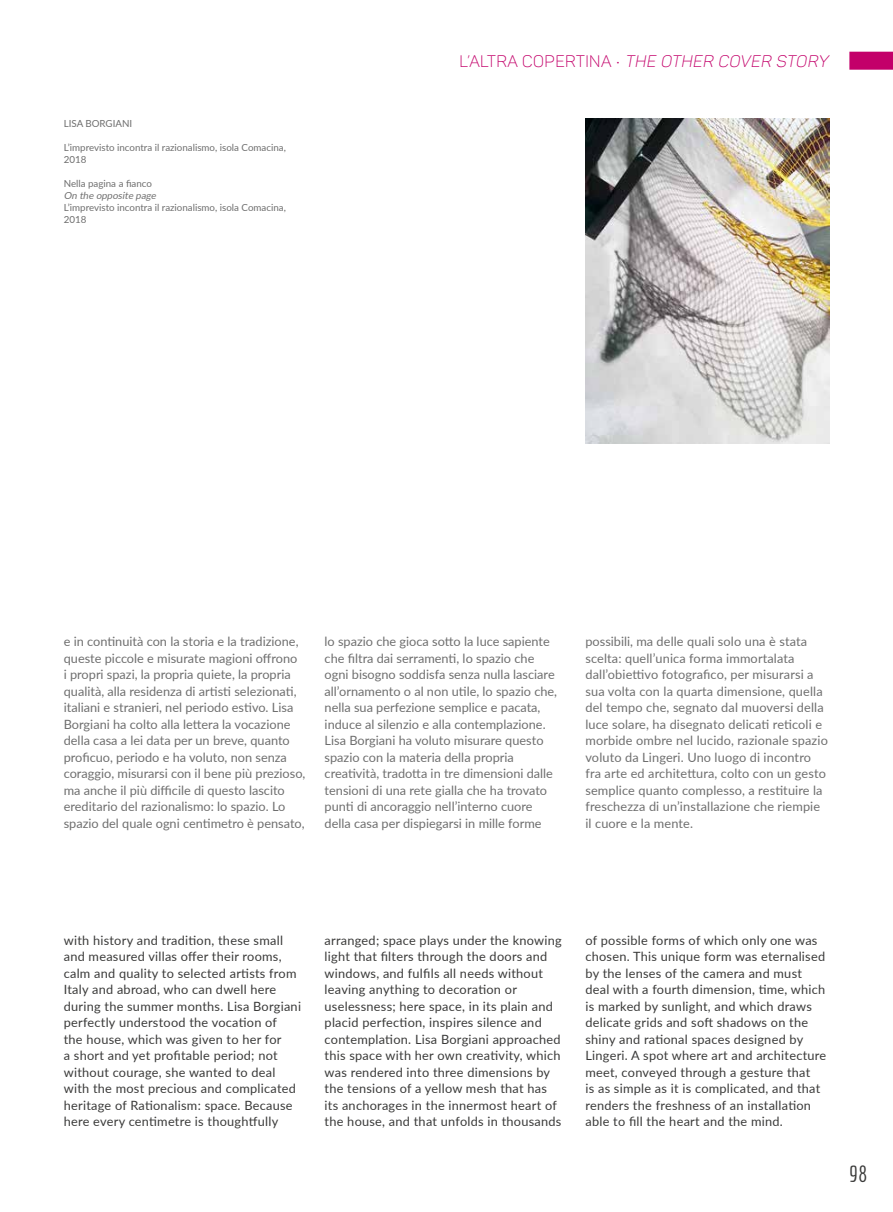
<style>
.page{position:relative;width:893px;height:1212px;background:#fff}
.page>*{position:absolute;margin:0;border:0;box-sizing:border-box;transform-origin:0 0}
.t1{font:22.5px "Economica";color:#3a3a39}
.t2{font:italic 16.5px "Panton Light Caps";color:#c3006a}
.t3{font:12.75px/16.5px "Lato";color:#6e6e6e}
.t4{font:12.75px/16.5px "Lato";letter-spacing:.02em;color:#3a3a39}
.t5{font:9.75px/12px "Lato";color:#6e6e6e}
.t6{font:italic 9.75px "Lato";color:#6e6e6e}
.s1{font-style:normal}
</style>
<div class="page">
<div style="left:849px;top:52px;width:44px;height:18px;background:#c3006a"></div>
<img style="left:585px;top:119px;width:244px;height:325px">
<p class="t5" style="left:64px;top:117px;width:70px">LISA BORGIANI</p>
<p class="t5" style="left:64px;top:141px;width:224px">L’imprevisto incontra il razionalismo, isola Comacina,<br>2018</p>
<p class="t5" style="left:64px;top:177px;width:90px">Nella pagina a fianco</p>
<p class="t6" style="left:64px;top:188px;width:96px">On the opposite page</p>
<p class="t5" style="left:64px;top:201px;width:224px">L’imprevisto incontra il razionalismo, isola Comacina,<br>2018</p>
<p class="t2" style="left:460px;top:51px;width:373px"><span class="s1">L’A LT R A C O P E RT I N A •</span> THE OTHER COVER STORY</p>
<p class="t3" style="left:64px;top:633px;width:243px">e in continuità con la storia e la tradizione, queste piccole e misurate magioni offrono<br>i propri spazi, la propria quiete, la propria qualità, alla residenza di artisti selezionati, italiani e stranieri, nel periodo estivo. Lisa Borgiani ha colto alla lettera la vocazione della casa a lei data per un breve, quanto proficuo, periodo e ha voluto, non senza coraggio, misurarsi con il bene più prezioso, ma anche il più difficile di questo lascito ereditario del razionalismo: lo spazio. Lo spazio del quale ogni centimetro è pensato,</p>
<p class="t3" style="left:325px;top:633px;width:234px">lo spazio che gioca sotto la luce sapiente che filtra dai serramenti, lo spazio che ogni bisogno soddisfa senza nulla lasciare all’ornamento o al non utile, lo spazio che, nella sua perfezione semplice e pacata, induce al silenzio e alla contemplazione.<br>Lisa Borgiani ha voluto misurare questo spazio con la materia della propria creatività, tradotta in tre dimensioni dalle tensioni di una rete gialla che ha trovato punti di ancoraggio nell’interno cuore della casa per dispiegarsi in mille forme</p>
<p class="t3" style="left:585px;top:632px;width:244px">possibili, ma delle quali solo una è stata scelta: quell’unica forma immortalata dall’obiettivo fotografico, per misurarsi a sua volta con la quarta dimensione, quella del tempo che, segnato dal muoversi della luce solare, ha disegnato delicati reticoli e morbide ombre nel lucido, razionale spazio voluto da Lingeri. Uno luogo di incontro fra arte ed architettura, colto con un gesto semplice quanto complesso, a restituire la freschezza di un’installazione che riempie il cuore e la mente.</p>
<p class="t4" style="left:64px;top:931px;width:239px">with history and tradition, these small and measured villas offer their rooms, calm and quality to selected artists from Italy and abroad, who can dwell here during the summer months. Lisa Borgiani perfectly understood the vocation of<br>the house, which was given to her for<br>a short and yet profitable period; not without courage, she wanted to deal with the most precious and complicated heritage of Rationalism: space. Because here every centimetre is thoughtfully</p>
<p class="t4" style="left:325px;top:931px;width:239px">arranged; space plays under the knowing light that filters through the doors and windows, and fulfils all needs without leaving anything to decoration or uselessness; here space, in its plain and placid perfection, inspires silence and contemplation. Lisa Borgiani approached this space with her own creativity, which was rendered into three dimensions by the tensions of a yellow mesh that has its anchorages in the innermost heart of the house, and that unfolds in thousands</p>
<p class="t4" style="left:585px;top:931px;width:242px">of possible forms of which only one was chosen. This unique form was eternalised by the lenses of the camera and must deal with a fourth dimension, time, which is marked by sunlight, and which draws delicate grids and soft shadows on the shiny and rational spaces designed by Lingeri. A spot where art and architecture meet, conveyed through a gesture that<br>is as simple as it is complicated, and that renders the freshness of an installation able to fill the heart and the mind.</p>
<h1 class="t1" style="left:849px;top:1161px;width:20px">98</h1>
</div>
